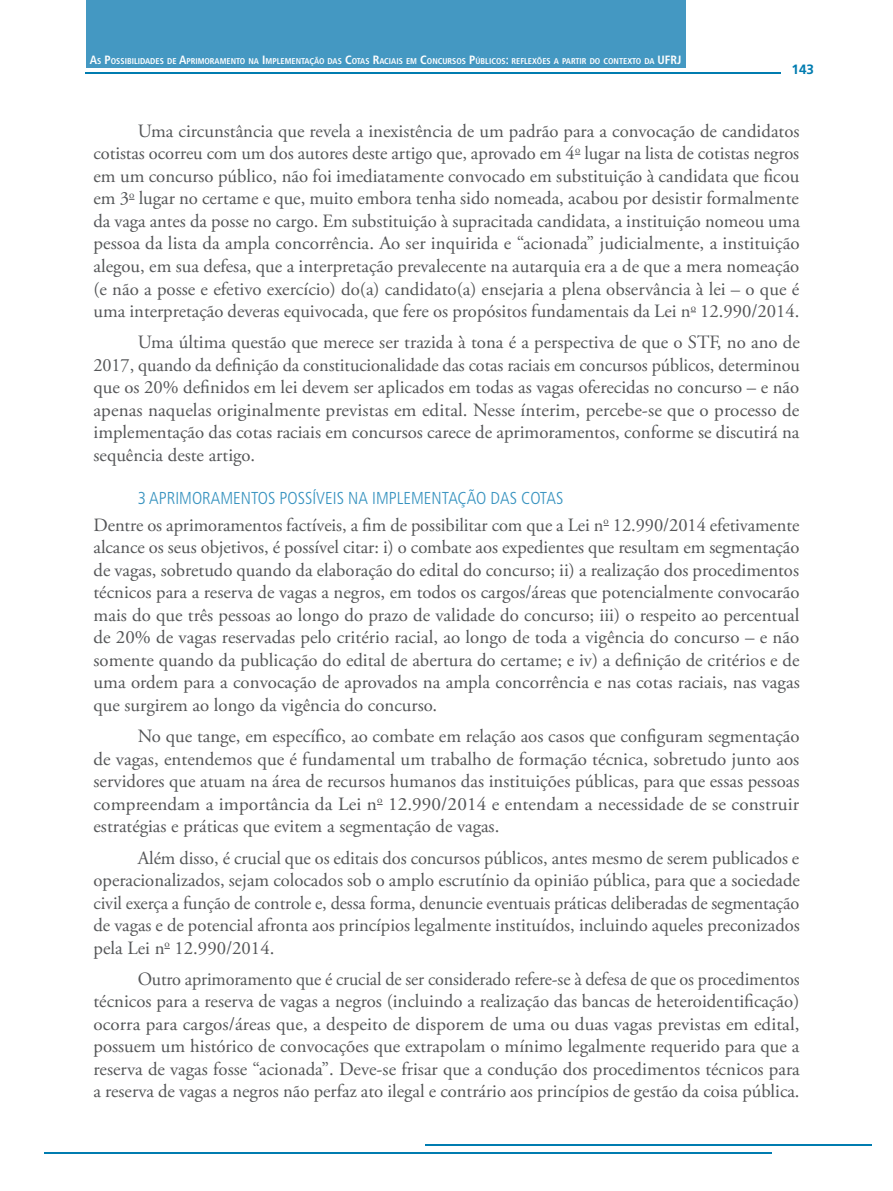
<style>
.page{position:relative;width:893px;height:1191px;background:#fff}
.page>*{position:absolute;margin:0;border:0;box-sizing:border-box;transform-origin:0 0}
.Paragrafo_Normal{font:18.75px/22.5px "Adobe Garamond Pro";color:#545557;text-align:justify}
.Paragrafo_sem_recuo{font:18.75px/22.5px "Adobe Garamond Pro";color:#545557;text-align:justify}
.t1{font:300 condensed 17.25px "Frutiger LT Pro";color:#3692bf}
.t2{font:700 13.5px "Frutiger LT Pro";color:#007cb0}
.t3{font:700 condensed 8.4px "Frutiger LT Pro";color:#fff}
.s1{font-size:12px}
</style>
<div class="page">
<hr style="left:86px;top:72px;width:695px;height:2px;background:#007cb0">
<hr style="left:425px;top:1144px;width:447px;height:1px;background:#007cb0">
<hr style="left:44px;top:1152px;width:727px;height:1px;background:#007cb0">
<div style="left:86px;top:0;width:600px;height:68px;background:#4498c2"></div>
<p class="t3" style="left:90px;top:56px;width:593px"><span class="s1">A</span>S <span class="s1">P</span>OSSIBILIDADES DE <span class="s1">A</span>PRIMORAMENTO NA <span class="s1">I</span> MPLEMENTAÇÃO DAS <span class="s1">C</span>OTAS <span class="s1">R</span>ACIAIS EM <span class="s1">C</span>ONCURSOS <span class="s1">P</span>ÚBLICOS<span class="s1">:</span> REFLEXÕES A PARTIR DO CONTEXTO DA <span class="s1">UFRJ</span></p>
<p class="t2" style="left:791px;top:61px;width:24px">143</p>
<p class="Paragrafo_Normal" style="left:94px;top:120px;width:708px;text-indent:44px">Uma circunstância que revela a inexistência de um padrão para a convocação de candidatos cotistas ocorreu com um dos autores deste artigo que, aprovado em 4<sup>o</sup> lugar na lista de cotistas negros em um concurso público, não foi imediatamente convocado em substituição à candidata que ficou em 3<sup>o</sup> lugar no certame e que, muito embora tenha sido nomeada, acabou por desistir formalmente da vaga antes da posse no cargo. Em substituição à supracitada candidata, a instituição nomeou uma pessoa da lista da ampla concorrência. Ao ser inquirida e “acionada” judicialmente, a instituição alegou, em sua defesa, que a interpretação prevalecente na autarquia era a de que a mera nomeação (e não a posse e efetivo exercício) do(a) candidato(a) ensejaria a plena observância à lei – o que é uma interpretação deveras equivocada, que fere os propósitos fundamentais da Lei n<sup>o</sup> 12.990/2014.</p>
<p class="Paragrafo_Normal" style="left:94px;top:332px;width:708px;text-indent:44px">Uma última questão que merece ser trazida à tona é a perspectiva de que o STF, no ano de 2017, quando da definição da constitucionalidade das cotas raciais em concursos públicos, determinou que os 20% definidos em lei devem ser aplicados em todas as vagas oferecidas no concurso – e não apenas naquelas originalmente previstas em edital. Nesse ínterim, percebe-se que o processo de implementação das cotas raciais em concursos carece de aprimoramentos, conforme se discutirá na sequência deste artigo.</p>
<p class="t1" style="left:138px;top:488px;width:427px">3 APRIMORAMENTOS POSSÍVEIS NA IMPLEMENTAÇÃO DAS COTAS</p>
<p class="Paragrafo_sem_recuo" style="left:94px;top:514px;width:708px">Dentre os aprimoramentos factíveis, a fim de possibilitar com que a Lei n<sup>o</sup> 12.990/2014 efetivamente alcance os seus objetivos, é possível citar: i) o combate aos expedientes que resultam em segmentação de vagas, sobretudo quando da elaboração do edital do concurso; ii) a realização dos procedimentos técnicos para a reserva de vagas a negros, em todos os cargos/áreas que potencialmente convocarão mais do que três pessoas ao longo do prazo de validade do concurso; iii) o respeito ao percentual de 20% de vagas reservadas pelo critério racial, ao longo de toda a vigência do concurso – e não somente quando da publicação do edital de abertura do certame; e iv) a definição de critérios e de uma ordem para a convocação de aprovados na ampla concorrência e nas cotas raciais, nas vagas que surgirem ao longo da vigência do concurso.</p>
<p class="Paragrafo_Normal" style="left:94px;top:725px;width:707px;text-indent:44px">No que tange, em específico, ao combate em relação aos casos que configuram segmentação de vagas, entendemos que é fundamental um trabalho de formação técnica, sobretudo junto aos servidores que atuam na área de recursos humanos das instituições públicas, para que essas pessoas compreendam a importância da Lei n<sup>o</sup> 12.990/2014 e entendam a necessidade de se construir estratégias e práticas que evitem a segmentação de vagas.</p>
<p class="Paragrafo_Normal" style="left:94px;top:847px;width:708px;text-indent:44px">Além disso, é crucial que os editais dos concursos públicos, antes mesmo de serem publicados e operacionalizados, sejam colocados sob o amplo escrutínio da opinião pública, para que a sociedade civil exerça a função de controle e, dessa forma, denuncie eventuais práticas deliberadas de segmentação de vagas e de potencial afronta aos princípios legalmente instituídos, incluindo aqueles preconizados pela Lei n<sup>o</sup> 12.990/2014.</p>
<p class="Paragrafo_Normal" style="left:94px;top:968px;width:708px;text-indent:44px">Outro aprimoramento que é crucial de ser considerado refere-se à defesa de que os procedimentos técnicos para a reserva de vagas a negros (incluindo a realização das bancas de heteroidentificação) ocorra para cargos/áreas que, a despeito de disporem de uma ou duas vagas previstas em edital, possuem um histórico de convocações que extrapolam o mínimo legalmente requerido para que a reserva de vagas fosse “acionada”. Deve-se frisar que a condução dos procedimentos técnicos para a reserva de vagas a negros não perfaz ato ilegal e contrário aos princípios de gestão da coisa pública.</p>
</div>
